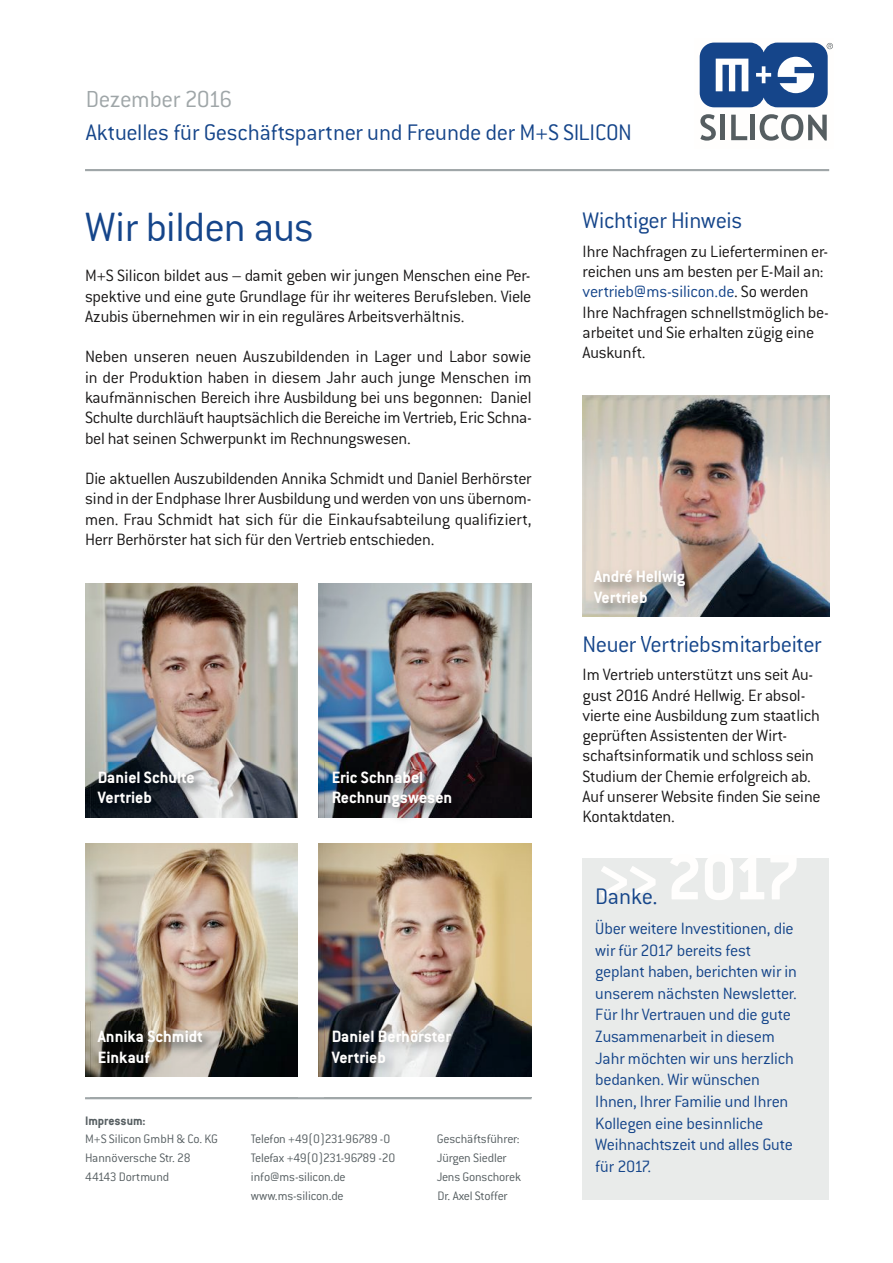
<style>
.page{position:relative;width:893px;height:1263px;background:#fff}
.page>*{position:absolute;margin:0;border:0;box-sizing:border-box;transform-origin:0 0}
.t1{font:700 70.5px "Conduit ITC";color:#fffefd}
.t2{font:300 45px "Conduit ITC";letter-spacing:-.02em;color:#15458a}
.t3{font:300 25.5px "Conduit ITC";letter-spacing:-.025em;color:#9fa6a8}
.t4{font:300 24.75px "Conduit ITC";letter-spacing:-.015em;color:#15458a}
.t5{font:300 18px/20.2px "Conduit ITC";letter-spacing:-.015em;color:#1a1818;text-align:justify}
.t6{font:300 18px/21.6px "Conduit ITC";letter-spacing:-.015em;color:#15458a}
.t7{font:700 18px/20.2px "Conduit ITC";color:#fffefd}
.t8{font:300 13.5px/18.8px "Conduit ITC";letter-spacing:-.015em;color:#565e61}
.t9{font:700 13.5px "Conduit ITC";color:#565e61}
.s1{color:#15458a}
</style>
<div class="page">
<svg style="left:700px;top:114px;width:16px;height:27px"></svg>
<hr style="left:721px;top:115px;width:4px;height:25px;background:#565e61">
<svg style="left:731px;top:115px;width:16px;height:25px"></svg>
<hr style="left:751px;top:115px;width:4px;height:25px;background:#565e61">
<svg style="left:760px;top:114px;width:67px;height:27px"></svg>
<svg style="left:700px;top:43px;width:133px;height:64px"></svg>
<img style="left:583px;top:395px;width:246px;height:221px">
<hr style="left:85px;top:169px;width:744px;height:2px;background:#9fa6a8">
<hr style="left:85px;top:1097px;width:446px;height:2px;background:#9fa6a8">
<img style="left:587px;top:561px;width:208px;height:77px">
<img style="left:587px;top:636px;width:89px;height:2px">
<div style="left:583px;top:858px;width:246px;height:341px;background:#e9ebea"></div>
<img style="left:85px;top:843px;width:213px;height:234px">
<img style="left:319px;top:843px;width:212px;height:234px">
<img style="left:85px;top:583px;width:213px;height:234px">
<img style="left:319px;top:583px;width:212px;height:234px">
<img style="left:91px;top:1021px;width:207px;height:56px">
<img style="left:90px;top:762px;width:208px;height:56px">
<img style="left:324px;top:1021px;width:207px;height:56px">
<img style="left:324px;top:762px;width:208px;height:57px">
<h3 class="t3" style="left:86px;top:86px;width:148px">Dezember 2016</h3>
<h3 class="t4" style="left:86px;top:119px;width:548px">Aktuelles für Geschäftspartner und Freunde der M+S SILICON</h3>
<h2 class="t2" style="left:85px;top:202px;width:230px">Wir bilden aus</h2>
<p class="t5" style="left:85px;top:266px;width:448px">M+S Silicon bildet aus – damit geben wir jungen Menschen eine Per&shy;spektive und eine gute Grundlage für ihr weiteres Berufsleben. Viele Azubis übernehmen wir in ein reguläres Arbeitsverhältnis.</p>
<p class="t5" style="left:85px;top:347px;width:448px">Neben unseren neuen Auszubildenden in Lager und Labor sowie in der Produktion haben in diesem Jahr auch junge Menschen im kaufmännischen Bereich ihre Ausbildung bei uns begonnen: Daniel Schulte durchläuft hauptsächlich die Bereiche im Vertrieb, Eric Schna&shy;bel hat seinen Schwerpunkt im Rechnungswesen.</p>
<p class="t5" style="left:85px;top:468px;width:448px">Die aktuellen Auszubildenden Annika Schmidt und Daniel Berhörster sind in der Endphase Ihrer Ausbildung und werden von uns übernom&shy;men. Frau Schmidt hat sich für die Einkaufsabteilung qualifiziert, Herr Berhörster hat sich für den Vertrieb entschieden.</p>
<p class="t7" style="left:98px;top:767px;width:99px">Daniel Schulte<br>Vertrieb</p>
<p class="t7" style="left:98px;top:1026px;width:107px">Annika Schmidt<br>Einkauf</p>
<p class="t7" style="left:332px;top:767px;width:122px">Eric Schnabel<br>Rechnungswesen</p>
<p class="t7" style="left:332px;top:1026px;width:121px">Daniel Berhörster<br>Vertrieb</p>
<p class="t9" style="left:85px;top:1112px;width:62px">Impressum:</p>
<p class="t8" style="left:85px;top:1130px;width:135px">M+S Silicon GmbH &amp; Co. KG<br>Hannöversche Str. 28<br>44143 Dortmund</p>
<p class="t8" style="left:251px;top:1130px;width:146px">Telefon +49(0)231-96789 -0<br>Telefax +49(0)231-96789 -20 info@ms-silicon.de www.ms-silicon.de</p>
<p class="t8" style="left:437px;top:1130px;width:86px">Geschäftsführer:<br>Jürgen Siedler<br>Jens Gonschorek<br>Dr. Axel Stoffer</p>
<h3 class="t4" style="left:583px;top:207px;width:161px">Wichtiger Hinweis</h3>
<p class="t5" style="left:583px;top:241px;width:248px;text-align:left">Ihre Nachfragen zu Lieferterminen er&shy;reichen uns am besten per E-Mail an: <span class="s1">vertrieb@ms-silicon.de</span>. So werden<br>Ihre Nachfragen schnellstmöglich be&shy;arbeitet und Sie erhalten zügig eine<br>Auskunft.</p>
<p class="t7" style="left:594px;top:566px;width:93px">André Hellwig<br>Vertrieb</p>
<h3 class="t4" style="left:583px;top:630px;width:241px">Neuer Vertriebsmitarbeiter</h3>
<p class="t5" style="left:583px;top:665px;width:240px;text-align:left">Im Vertrieb unterstützt uns seit Au&shy;gust 2016 André Hellwig. Er absol&shy;vierte eine Ausbildung zum staatlich geprüften Assistenten der Wirt&shy;schaftsinformatik und schloss sein Studium der Chemie erfolgreich ab.<br>Auf unserer Website finden Sie seine Kontaktdaten.</p>
<h1 class="t1" style="left:595px;top:836px;width:207px">&gt;&gt;2017</h1>
<h3 class="t4" style="left:595px;top:883px;width:64px">Danke.</h3>
<p class="t6" style="left:595px;top:918px;width:203px">Über weitere Investitionen, die wir für 2017 bereits fest geplant haben, berichten wir in unserem nächsten Newsletter.<br>Für Ihr Vertrauen und die gute<br>Zusammenarbeit in diesem<br>Jahr möchten wir uns herzlich bedanken. Wir wünschen<br>Ihnen, Ihrer Familie und Ihren<br>Kollegen eine besinnliche<br>Weihnachtszeit und alles Gute für 2017.</p>
</div>
